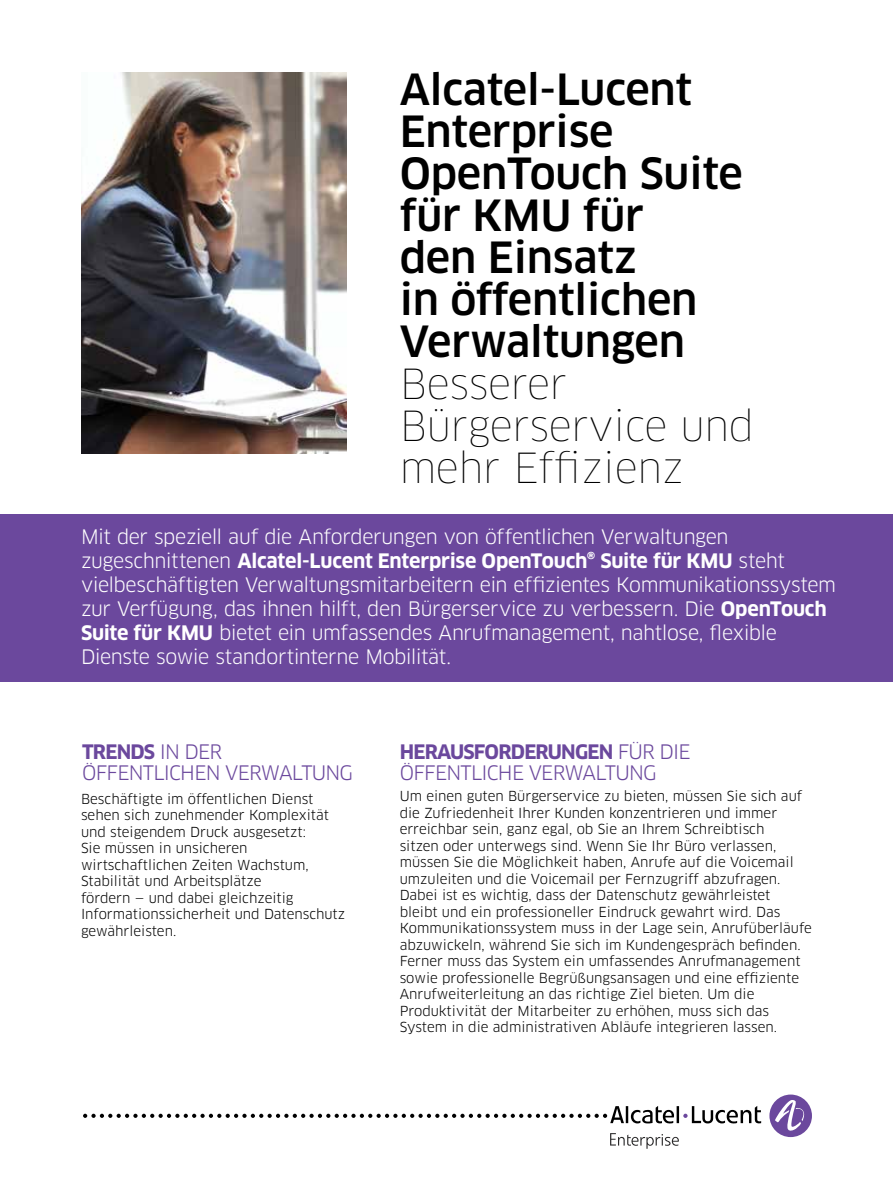
<style>
.page{position:relative;width:893px;height:1188px;background:#fff}
.page>*{position:absolute;margin:0;border:0;box-sizing:border-box;transform-origin:0 0}
.t1{font:500 42px/42px "Clan OT";letter-spacing:-.005em;color:#000}
.t2{font:100 40.5px/42px "Clan OT";letter-spacing:-.01em;color:#000}
.t3{font:19.5px/24px "Clan OT";letter-spacing:-.025em;color:#fff}
.t4{font:19.5px/21.8px "Clan OT";letter-spacing:-.04em;color:#6b489d}
.t5{font:700 19.5px "Clan OT";color:#6b489d}
.t6{font:13.5px/16.5px "Clan OT";color:#000}
.s1{font-weight:700}
</style>
<div class="page">
<div style="left:769px;top:1095px;width:43px;height:42px;background:#6b489d;border-radius:50%"></div>
<svg style="left:775px;top:1100px;width:32px;height:31px"></svg>
<svg style="left:610px;top:1133px;width:69px;height:16px"></svg>
<svg style="left:83px;top:1106px;width:678px;height:17px"></svg>
<div style="left:0;top:515px;width:893px;height:167px;background:#6b489d"></div>
<img style="left:81px;top:72px;width:265px;height:382px">
<h1 class="t1" style="left:400px;top:69px;width:345px">Alcatel‑Lucent<br>Enterprise<br>OpenTouch Suite für KMU für<br>den Einsatz<br>in öffentlichen<br>Verwaltungen</h1>
<h2 class="t2" style="left:400px;top:363px;width:356px">Besserer<br>Bürgerservice und mehr Effizienz</h2>
<p class="t3" style="left:81px;top:524px;width:756px">Mit der speziell auf die Anforderungen von öffentlichen Verwaltungen zugeschnittenen <span class="s1">Alcatel‑Lucent Enterprise OpenTouch® Suite für KMU</span> steht vielbeschäftigten Verwaltungsmitarbeitern ein effizientes Kommunikationssystem zur Verfügung, das ihnen hilft, den Bürgerservice zu verbessern. Die <span class="s1">OpenTouch Suite für KMU</span> bietet ein umfassendes Anrufmanagement, nahtlose, flexible Dienste sowie standortinterne Mobilität.</p>
<h3 class="t4" style="left:400px;top:741px;width:292px;text-indent:74px"><span class="s1">forderungen</span> für di e öffentli che Verwaltung</h3>
<p class="t6" style="left:400px;top:788px;width:414px">U m einen guten Bürgerservice zu bieten, müssen Sie sich auf die Zufriedenheit Ihrer Kunden konzentrieren und immer erreichbar sein, ganz egal, ob Sie an Ihrem Schreibtisch<br>sitzen oder unterwegs sind. Wenn Sie Ihr Büro verlassen, müssen Sie die Möglichkeit haben, Anrufe auf die Voicemail umzuleiten und die Voicemail per Fernzugriff abzufragen.<br>Dabei ist es wichtig, dass der Datenschutz gewährleistet<br>bleibt und ein professioneller Eindruck gewahrt wird. Das Kommunikationssystem muss in der Lage sein, Anrufüberläufe abzuwickeln, während Sie sich im Kundengespräch befinden.<br>Ferner muss das System ein umfassendes Anrufmanagement sowie professionelle Begrüßungsansagen und eine effiziente Anrufweiterleitung an das richtige Ziel bieten. U m die Produktivität der Mitarbeiter zu erhöhen, muss sich das System in die administrativen Abläufe integrieren lassen.</p>
<h3 class="t4" style="left:82px;top:741px;width:272px"><span class="s1">Trends</span> i n d er<br>öffentli chen Verwaltung</h3>
<h3 class="t5" style="left:400px;top:740px;width:51px">Heraus</h3>
<p class="t6" style="left:81px;top:790px;width:266px">Beschäftigte im öffentlichen Dienst sehen sich zunehmender Komplexität und steigendem Druck ausgesetzt:<br>Sie müssen in unsicheren wirtschaftlichen Zeiten Wachstum,<br>Stabilität und Arbeitsplätze<br>fördern — und dabei gleichzeitig<br>Informationssicherheit und Datenschutz gewährleisten.</p>
</div>
